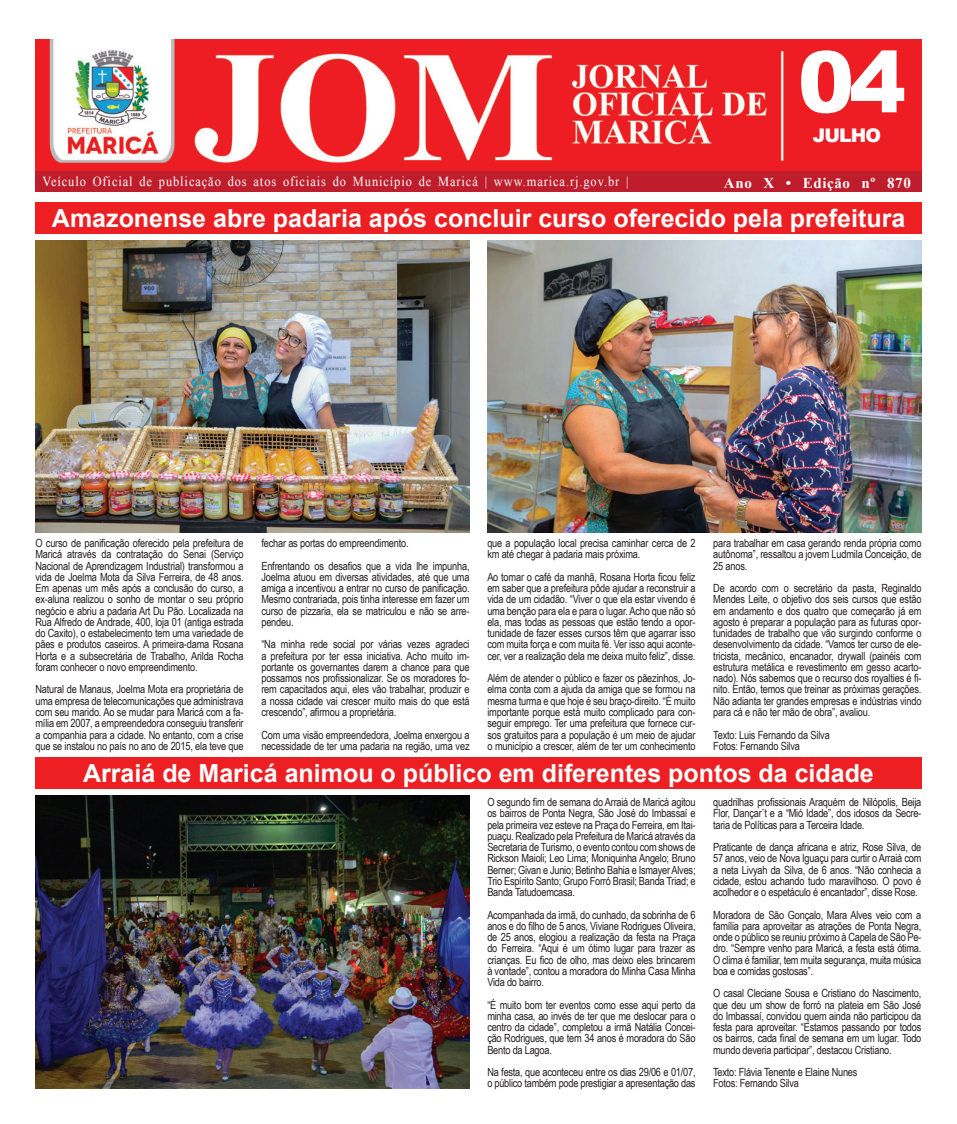
<style>
.page{position:relative;width:957px;height:1124px;background:#fff}
.page>*{position:absolute;margin:0;border:0;box-sizing:border-box;transform-origin:0 0}
.t1{font:900 85px "Arial";color:#fff}
.t2{font:700 25px "Arial";color:#fff}
.t3{font:900 18.75px "Arial";letter-spacing:-.05em;color:#fff}
.t4{font:700 15px "Times New Roman";letter-spacing:.04em;color:#fff}
.t5{font:13.75px "Times New Roman";letter-spacing:.075em;color:#fff;scale:.9 1}
.t6{font:11.25px/11.2px "Arial Narrow";letter-spacing:-.015em;color:#231f20;text-align:justify}
</style>
<div class="page">
<img style="left:36px;top:795px;width:434px;height:293px">
<div style="left:36px;top:202px;width:885px;height:32px;background:#ee1f23"></div>
<img style="left:35px;top:240px;width:435px;height:292px">
<img style="left:487px;top:240px;width:434px;height:292px">
<div style="left:35px;top:757px;width:886px;height:31px;background:#ee1f23"></div>
<img style="left:35px;top:39px;width:886px;height:152px">
<h1 class="t1" style="left:797px;top:20px;width:110px">04</h1>
<h3 class="t3" style="left:813px;top:121px;width:70px">JULHO</h3>
<p class="t5" style="left:43px;top:172px;width:653px">Veículo Oficial de publicação dos atos oficiais do Município de Maricá | www.marica.rj.gov.br |</p>
<h3 class="t4" style="left:724px;top:172px;width:188px">Ano X • Edição nº 870</h3>
<h2 class="t2" style="left:52px;top:202px;width:855px">Amazonense abre padaria após concluir curso oferecido pela prefeitura</h2>
<p class="t6" style="left:35px;top:537px;width:210px">O curso de panificação oferecido pela prefeitura de Maricá através da contratação do Senai (Serviço Nacional de Aprendizagem Industrial) transformou a vida de Joelma Mota da Silva Ferreira, de 48 anos.<br>Em apenas um mês após a conclusão do curso, a ex-aluna realizou o sonho de montar o seu próprio negócio e abriu a padaria Art Du Pão. Localizada na Rua Alfredo de Andrade, 400, loja 01 (antiga estrada do Caxito), o estabelecimento tem uma variedade de pães e produtos caseiros. A primeira-dama Rosana Horta e a subsecretária de Trabalho, Arilda Rocha foram conhecer o novo empreendimento.</p>
<p class="t6" style="left:35px;top:683px;width:210px">Natural de Manaus, Joelma Mota era proprietária de uma empresa de telecomunicações que administrava com seu marido. Ao se mudar para Maricá com a fa&shy;mília em 2007, a empreendedora conseguiu transferir a companhia para a cidade. No entanto, com a crise que se instalou no país no ano de 2015, ela teve que</p>
<p class="t6" style="left:261px;top:531px;width:210px;line-height:22.5px">fechar as portas do empreendimento.<br>Enfrentando os desafios que a vida lhe impunha,</p>
<p class="t6" style="left:261px;top:571px;width:210px">Joelma atuou em diversas atividades, até que uma amiga a incentivou a entrar no curso de panificação.<br>Mesmo contrariada, pois tinha interesse em fazer um curso de pizzaria, ela se matriculou e não se arre&shy;pendeu.</p>
<p class="t6" style="left:261px;top:638px;width:210px">“Na minha rede social por várias vezes agradeci a prefeitura por ter essa iniciativa. Acho muito im&shy;portante os governantes darem a chance para que possamos nos profissionalizar. Se os moradores fo&shy;rem capacitados aqui, eles vão trabalhar, produzir e a nossa cidade vai crescer muito mais do que está crescendo”, afirmou a proprietária.</p>
<p class="t6" style="left:261px;top:728px;width:210px">Com uma visão empreendedora, Joelma enxergou a necessidade de ter uma padaria na região, uma vez</p>
<p class="t6" style="left:713px;top:537px;width:210px">para trabalhar em casa gerando renda própria como autônoma”, ressaltou a jovem Ludmila Conceição, de 25 anos.</p>
<p class="t6" style="left:713px;top:582px;width:210px">De acordo com o secretário da pasta, Reginaldo Mendes Leite, o objetivo dos seis cursos que estão em andamento e dos quatro que começarão já em agosto é preparar a população para as futuras opor&shy;tunidades de trabalho que vão surgindo conforme o desenvolvimento da cidade. “Vamos ter curso de ele&shy;tricista, mecânico, encanador, drywall (painéis com estrutura metálica e revestimento em gesso acarto&shy;nado). Nós sabemos que o recurso dos royalties é fi&shy;nito. Então, temos que treinar as próximas gerações.<br>Não adianta ter grandes empresas e indústrias vindo para cá e não ter mão de obra”, avaliou.</p>
<p class="t6" style="left:713px;top:728px;width:118px">Texto: Luis Fernando da Silva<br>Fotos: Fernando Silva</p>
<h2 class="t2" style="left:83px;top:756px;width:792px">Arraiá de Maricá animou o público em diferentes pontos da cidade</h2>
<p class="t6" style="left:713px;top:795px;width:210px">quadrilhas profissionais Araquém de Nilópolis, Beija Flor, Dançar´t e a “Mió Idade”, dos idosos da Secre&shy;taria de Políticas para a Terceira Idade.</p>
<p class="t6" style="left:713px;top:840px;width:210px">Praticante de dança africana e atriz, Rose Silva, de 57 anos, veio de Nova Iguaçu para curtir o Arraiá com a neta Livyah da Silva, de 6 anos. “Não conhecia a cidade, estou achando tudo maravilhoso. O povo é acolhedor e o espetáculo é encantador”, disse Rose.</p>
<p class="t6" style="left:713px;top:908px;width:210px">Moradora de São Gonçalo, Mara Alves veio com a família para aproveitar as atrações de Ponta Negra, onde o público se reuniu próximo à Capela de São Pe&shy;dro. “Sempre venho para Maricá, a festa está ótima.<br>O clima é familiar, tem muita segurança, muita música boa e comidas gostosas”.</p>
<p class="t6" style="left:713px;top:987px;width:210px">O casal Cleciane Sousa e Cristiano do Nascimento, que deu um show de forró na plateia em São José do Imbassaí, convidou quem ainda não participou da festa para aproveitar. “Estamos passando por todos os bairros, cada final de semana em um lugar. Todo mundo deveria participar”, destacou Cristiano.</p>
<p class="t6" style="left:713px;top:1065px;width:146px">Texto: Flávia Tenente e Elaine Nunes<br>Fotos: Fernando Silva</p>
<p class="t6" style="left:487px;top:537px;width:210px">que a população local precisa caminhar cerca de 2 km até chegar à padaria mais próxima.</p>
<p class="t6" style="left:487px;top:571px;width:210px">Ao tomar o café da manhã, Rosana Horta ficou feliz em saber que a prefeitura pôde ajudar a reconstruir a vida de um cidadão. “Viver o que ela estar vivendo é uma benção para ela e para o lugar. Acho que não só ela, mas todas as pessoas que estão tendo a opor&shy;tunidade de fazer esses cursos têm que agarrar isso com muita força e com muita fé. Ver isso aqui aconte&shy;cer, ver a realização dela me deixa muito feliz”, disse.</p>
<p class="t6" style="left:487px;top:672px;width:210px">Além de atender o público e fazer os pãezinhos, Jo&shy;elma conta com a ajuda da amiga que se formou na mesma turma e que hoje é seu braço-direito. “É muito importante porque está muito complicado para con&shy;seguir emprego. Ter uma prefeitura que fornece cur&shy;sos gratuitos para a população é um meio de ajudar o município a crescer, além de ter um conhecimento</p>
<p class="t6" style="left:487px;top:795px;width:210px">O segundo fim de semana do Arraiá de Maricá agitou os bairros de Ponta Negra, São José do Imbassaí e pela primeira vez esteve na Praça do Ferreira, em Itai&shy;puaçu. Realizado pela Prefeitura de Maricá através da Secretaria de Turismo, o evento contou com shows de Rickson Maioli; Leo Lima; Moniquinha Angelo; Bruno Berner; Givan e Junio; Betinho Bahia e Ismayer Alves; Trio Espírito Santo; Grupo Forró Brasil; Banda Triad; e Banda Tatudoemcasa.</p>
<p class="t6" style="left:487px;top:908px;width:210px">Acompanhada da irmã, do cunhado, da sobrinha de 6 anos e do filho de 5 anos, Viviane Rodrigues Oliveira, de 25 anos, elogiou a realização da festa na Praça do Ferreira. “Aqui é um ótimo lugar para trazer as crianças. Eu fico de olho, mas deixo eles brincarem à vontade”, contou a moradora do Minha Casa Minha Vida do bairro.</p>
<p class="t6" style="left:487px;top:998px;width:210px">“É muito bom ter eventos como esse aqui perto da minha casa, ao invés de ter que me deslocar para o centro da cidade”, completou a irmã Natália Concei&shy;ção Rodrigues, que tem 34 anos é moradora do São Bento da Lagoa.</p>
<p class="t6" style="left:487px;top:1065px;width:210px">Na festa, que aconteceu entre os dias 29/06 e 01/07, o público também pode prestigiar a apresentação das</p>
</div>
